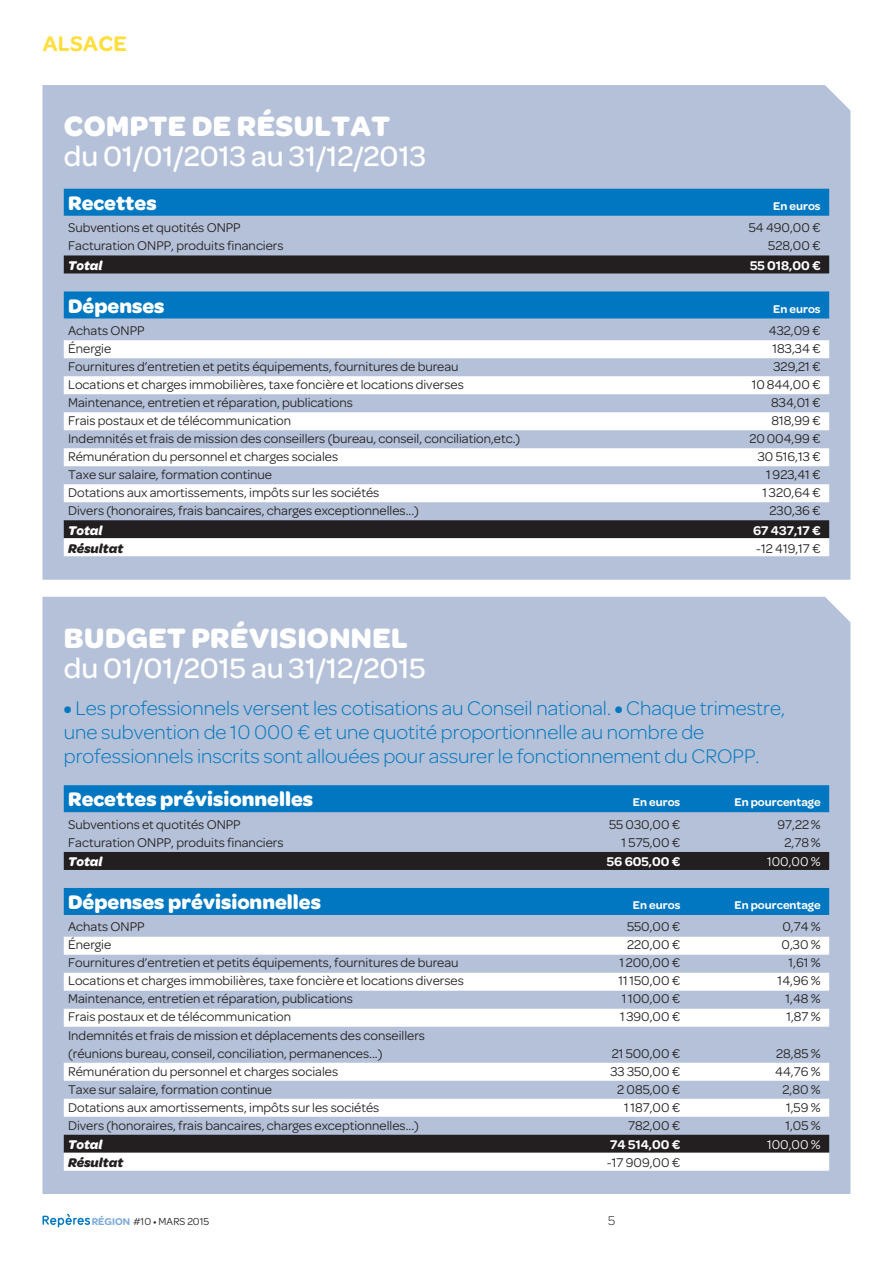
<style>
.page{position:relative;width:893px;height:1263px;background:#fff}
.page>*{position:absolute;margin:0;border:0;box-sizing:border-box;transform-origin:0 0}
.t1{font:500 30px/30px "Omnes";color:#fff}
.t2{font:600 22.5px "Omnes";letter-spacing:.015em;color:#ffde3d}
.t3{font:300 21px/24px "Omnes";color:#0077c0}
.t4{font:700 21px "Omnes";color:#fff}
.Ligne_sans_fond_blan{font:13.5px "Omnes";color:#231f20}
.Ligne_fond_blanc{font:13.5px "Omnes";color:#231f20}
.t5{font:600 13.5px "Omnes";color:#fff}
.t6{font:italic 700 13.5px "Omnes";color:#fff}
.t7{font:italic 700 13.5px "Omnes";color:#231f20}
.t8{font:13.5px "Omnes";color:#fff}
.t9{font:300 13.5px "Omnes";color:#231f20}
.t10{font:600 12px "Omnes";color:#fff}
.t11{font:10.8px "Omnes";color:#231f20}
.s1{font-weight:700}
.s2{font-weight:900}
.s3{font-weight:600;font-size:10.5px;color:#7ba9da}
.s4{font-weight:500;font-size:10.5px}
</style>
<div class="page">
<svg style="left:43px;top:1214px;width:47px;height:13px"></svg>
<div style="left:43px;top:597px;width:807px;height:597px;background:#b4c1d8"></div>
<div style="left:43px;top:85px;width:807px;height:495px;background:#b4c1d8"></div>
<div style="left:64px;top:785px;width:765px;height:27px;background:#0077c0"></div>
<div style="left:64px;top:852px;width:765px;height:18px;background:#231f20"></div>
<div style="left:64px;top:888px;width:765px;height:27px;background:#0077c0"></div>
<div style="left:64px;top:937px;width:765px;height:18px;background:#fff"></div>
<div style="left:64px;top:973px;width:765px;height:18px;background:#fff"></div>
<div style="left:64px;top:1009px;width:765px;height:18px;background:#fff"></div>
<div style="left:64px;top:1063px;width:765px;height:18px;background:#fff"></div>
<div style="left:64px;top:1099px;width:765px;height:18px;background:#fff"></div>
<div style="left:64px;top:1135px;width:765px;height:18px;background:#231f20"></div>
<div style="left:64px;top:1153px;width:765px;height:18px;background:#fff"></div>
<div style="left:64px;top:189px;width:765px;height:27px;background:#0077c0"></div>
<div style="left:64px;top:255px;width:765px;height:18px;background:#231f20"></div>
<div style="left:64px;top:291px;width:765px;height:27px;background:#0077c0"></div>
<div style="left:64px;top:340px;width:765px;height:18px;background:#fff"></div>
<div style="left:64px;top:376px;width:765px;height:18px;background:#fff"></div>
<div style="left:64px;top:412px;width:765px;height:18px;background:#fff"></div>
<div style="left:64px;top:448px;width:765px;height:18px;background:#fff"></div>
<div style="left:64px;top:484px;width:765px;height:18px;background:#fff"></div>
<div style="left:64px;top:520px;width:765px;height:18px;background:#231f20"></div>
<div style="left:64px;top:538px;width:765px;height:18px;background:#fff"></div>
<h2 class="t2" style="left:43px;top:31px;width:86px">ALSACE</h2>
<p class="t1" style="left:64px;top:112px;width:364px"><span class="s1">COMPTE DE RÉSULTAT </span>du 01/01/2013 au 31/12/2013</p>
<p class="t4" style="left:68px;top:191px;width:90px">Recettes</p>
<p class="t10" style="left:773px;top:199px;width:49px">En euros</p>
<p class="Ligne_sans_fond_blan" style="left:68px;top:220px;width:174px">Subventions et quotités ONPP</p>
<p class="Ligne_sans_fond_blan" style="left:749px;top:220px;width:73px">54 490,00 €</p>
<p class="Ligne_sans_fond_blan" style="left:68px;top:238px;width:217px">Facturation ONPP, produits financiers</p>
<p class="Ligne_sans_fond_blan" style="left:768px;top:238px;width:54px">528,00 €</p>
<p class="t6" style="left:68px;top:257px;width:36px">Total</p>
<p class="t5" style="left:750px;top:258px;width:72px">55 018,00 €</p>
<p class="t4" style="left:68px;top:294px;width:98px">Dépenses</p>
<p class="t10" style="left:773px;top:302px;width:49px">En euros</p>
<p class="Ligne_sans_fond_blan" style="left:68px;top:323px;width:78px">Achats ONPP</p>
<p class="Ligne_sans_fond_blan" style="left:769px;top:323px;width:53px">432,09 €</p>
<p class="Ligne_sans_fond_blan" style="left:68px;top:341px;width:45px">Énergie</p>
<p class="Ligne_sans_fond_blan" style="left:772px;top:341px;width:50px">183,34 €</p>
<p class="Ligne_sans_fond_blan" style="left:68px;top:359px;width:392px">Fournitures d’entretien et petits équipements, fournitures de bureau</p>
<p class="Ligne_sans_fond_blan" style="left:773px;top:359px;width:49px">329,21 €</p>
<p class="Ligne_fond_blanc" style="left:68px;top:377px;width:397px">Locations et charges immobilières, taxe foncière et locations diverses</p>
<p class="Ligne_fond_blanc" style="left:752px;top:377px;width:70px">10844,00 €</p>
<p class="Ligne_sans_fond_blan" style="left:68px;top:395px;width:286px">Maintenance, entretien et réparation, publications</p>
<p class="Ligne_sans_fond_blan" style="left:771px;top:395px;width:51px">834,01 €</p>
<p class="Ligne_fond_blanc" style="left:68px;top:413px;width:225px">Frais postaux et de télécommunication</p>
<p class="Ligne_fond_blanc" style="left:771px;top:413px;width:51px">818,99 €</p>
<p class="Ligne_sans_fond_blan" style="left:68px;top:431px;width:454px">Indemnités et frais de mission des conseillers (bureau, conseil, conciliation,etc.)</p>
<p class="Ligne_sans_fond_blan" style="left:750px;top:431px;width:73px">20004,99 €</p>
<p class="Ligne_fond_blanc" style="left:68px;top:449px;width:272px">Rémunération du personnel et charges sociales</p>
<p class="Ligne_fond_blanc" style="left:758px;top:449px;width:64px">30 516,13 €</p>
<p class="Ligne_sans_fond_blan" style="left:68px;top:467px;width:206px">Taxe sur salaire, formation continue</p>
<p class="Ligne_sans_fond_blan" style="left:766px;top:467px;width:56px">1923,41 €</p>
<p class="Ligne_fond_blanc" style="left:68px;top:485px;width:313px">Dotations aux amortissements, impôts sur les sociétés</p>
<p class="Ligne_fond_blanc" style="left:762px;top:485px;width:60px">1320,64 €</p>
<p class="Ligne_sans_fond_blan" style="left:68px;top:503px;width:352px">Divers (honoraires, frais bancaires, charges exceptionnelles...)</p>
<p class="Ligne_sans_fond_blan" style="left:769px;top:503px;width:53px">230,36 €</p>
<p class="t6" style="left:68px;top:522px;width:36px">Total</p>
<p class="t5" style="left:753px;top:522px;width:69px">67 437,17 €</p>
<p class="t7" style="left:68px;top:540px;width:57px">Résultat</p>
<p class="Ligne_sans_fond_blan" style="left:756px;top:540px;width:66px">-12 419,17 €</p>
<p class="t1" style="left:64px;top:623px;width:363px"><span class="s1">BUDGET PRÉVISIONNEL </span>du 01/01/2015 au 31/12/2015</p>
<p class="t3" style="left:64px;top:696px;width:723px"><span class="s2">•</span> Les professionnels versent les cotisations au Conseil national. <span class="s2">•</span> Chaque trimestre, une subvention de 10 000 € et une quotité proportionnelle au nombre de professionnels inscrits sont allouées pour assurer le fonctionnement du CROPP.</p>
<p class="t4" style="left:68px;top:787px;width:247px">Recettes prévisionnelles</p>
<p class="t10" style="left:633px;top:796px;width:49px">En euros</p>
<p class="t10" style="left:734px;top:796px;width:88px">En pourcentage</p>
<p class="Ligne_sans_fond_blan" style="left:68px;top:817px;width:174px">Subventions et quotités ONPP</p>
<p class="Ligne_sans_fond_blan" style="left:609px;top:817px;width:73px">55 030,00 €</p>
<p class="Ligne_sans_fond_blan" style="left:777px;top:817px;width:45px">97,22%</p>
<p class="Ligne_sans_fond_blan" style="left:68px;top:835px;width:217px">Facturation ONPP, produits financiers</p>
<p class="Ligne_sans_fond_blan" style="left:622px;top:835px;width:60px">1 575,00 €</p>
<p class="Ligne_sans_fond_blan" style="left:785px;top:835px;width:38px">2,78%</p>
<p class="t6" style="left:68px;top:854px;width:36px">Total</p>
<p class="t5" style="left:607px;top:854px;width:75px">56 605,00 €</p>
<p class="t8" style="left:767px;top:854px;width:55px">100,00 %</p>
<p class="t4" style="left:68px;top:890px;width:255px">Dépenses prévisionnelles</p>
<p class="t10" style="left:633px;top:898px;width:49px">En euros</p>
<p class="t10" style="left:734px;top:898px;width:88px">En pourcentage</p>
<p class="Ligne_sans_fond_blan" style="left:68px;top:919px;width:78px">Achats ONPP</p>
<p class="Ligne_sans_fond_blan" style="left:627px;top:919px;width:55px">550,00 €</p>
<p class="Ligne_sans_fond_blan" style="left:782px;top:919px;width:40px">0,74 %</p>
<p class="Ligne_sans_fond_blan" style="left:68px;top:937px;width:45px">Énergie</p>
<p class="Ligne_sans_fond_blan" style="left:627px;top:937px;width:55px">220,00 €</p>
<p class="Ligne_sans_fond_blan" style="left:781px;top:937px;width:41px">0,30 %</p>
<p class="Ligne_sans_fond_blan" style="left:68px;top:955px;width:392px">Fournitures d’entretien et petits équipements, fournitures de bureau</p>
<p class="Ligne_sans_fond_blan" style="left:619px;top:955px;width:62px">1200,00 €</p>
<p class="Ligne_sans_fond_blan" style="left:788px;top:955px;width:34px">1,61 %</p>
<p class="Ligne_fond_blanc" style="left:68px;top:973px;width:397px">Locations et charges immobilières, taxe foncière et locations diverses</p>
<p class="Ligne_fond_blanc" style="left:618px;top:973px;width:63px">11150,00 €</p>
<p class="Ligne_fond_blanc" style="left:778px;top:973px;width:45px">14,96 %</p>
<p class="Ligne_sans_fond_blan" style="left:68px;top:991px;width:286px">Maintenance, entretien et réparation, publications</p>
<p class="Ligne_sans_fond_blan" style="left:622px;top:991px;width:60px">1100,00 €</p>
<p class="Ligne_sans_fond_blan" style="left:785px;top:991px;width:37px">1,48 %</p>
<p class="Ligne_fond_blanc" style="left:68px;top:1009px;width:225px">Frais postaux et de télécommunication</p>
<p class="Ligne_fond_blanc" style="left:620px;top:1009px;width:62px">1390,00 €</p>
<p class="Ligne_fond_blanc" style="left:786px;top:1009px;width:36px">1,87 %</p>
<p class="Ligne_sans_fond_blan" style="left:68px;top:1027px;width:358px">Indemnités et frais de mission et déplacements des conseillers</p>
<p class="Ligne_sans_fond_blan" style="left:68px;top:1045px;width:316px">(réunions bureau, conseil, conciliation, permanences...)</p>
<p class="Ligne_sans_fond_blan" style="left:612px;top:1045px;width:70px">21 500,00 €</p>
<p class="Ligne_sans_fond_blan" style="left:776px;top:1045px;width:46px">28,85 %</p>
<p class="Ligne_fond_blanc" style="left:68px;top:1063px;width:272px">Rémunération du personnel et charges sociales</p>
<p class="Ligne_fond_blanc" style="left:610px;top:1063px;width:72px">33 350,00 €</p>
<p class="Ligne_fond_blanc" style="left:775px;top:1063px;width:47px">44,76 %</p>
<p class="Ligne_sans_fond_blan" style="left:68px;top:1081px;width:206px">Taxe sur salaire, formation continue</p>
<p class="Ligne_sans_fond_blan" style="left:617px;top:1081px;width:65px">2 085,00 €</p>
<p class="Ligne_sans_fond_blan" style="left:782px;top:1081px;width:40px">2,80 %</p>
<p class="Ligne_fond_blanc" style="left:68px;top:1099px;width:313px">Dotations aux amortissements, impôts sur les sociétés</p>
<p class="Ligne_fond_blanc" style="left:624px;top:1099px;width:58px">1187,00 €</p>
<p class="Ligne_fond_blanc" style="left:786px;top:1099px;width:36px">1,59 %</p>
<p class="Ligne_sans_fond_blan" style="left:68px;top:1117px;width:352px">Divers (honoraires, frais bancaires, charges exceptionnelles...)</p>
<p class="Ligne_sans_fond_blan" style="left:628px;top:1117px;width:54px">782,00 €</p>
<p class="Ligne_sans_fond_blan" style="left:785px;top:1117px;width:37px">1,05 %</p>
<p class="t6" style="left:68px;top:1137px;width:36px">Total</p>
<p class="t5" style="left:610px;top:1137px;width:72px">74 514,00 €</p>
<p class="t8" style="left:767px;top:1137px;width:55px">100,00 %</p>
<p class="t7" style="left:68px;top:1155px;width:57px">Résultat</p>
<p class="Ligne_sans_fond_blan" style="left:607px;top:1155px;width:75px">-17 909,00 €</p>
<p class="t11" style="left:92px;top:1215px;width:119px"><span class="s3">RÉGION</span> #10 <span class="s4">•</span> MARS 2015</p>
<p class="t9" style="left:608px;top:1213px;width:9px">5</p>
</div>
